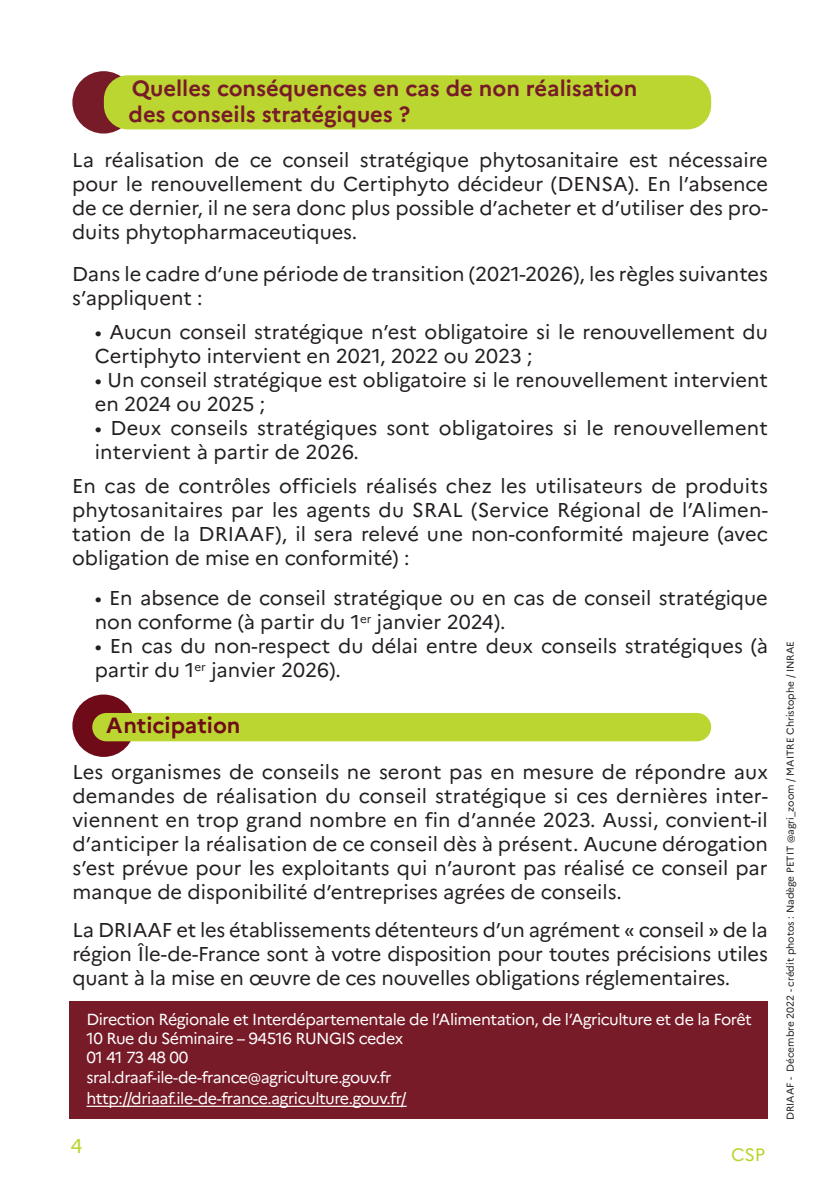
<style>
.page{position:relative;width:840px;height:1191px;background:#fff}
.page>*{position:absolute;margin:0;border:0;box-sizing:border-box;transform-origin:0 0}
.t1{font:700 22px/26.4px "Marianne";color:#781b28}
.t2{font:700 22px "Marianne";color:#6f0b18}
.t3{font:20px/24px "Marianne";color:#231f20}
.t4{font:20px "Marianne";color:#bbd531}
.t5{font:18px "Marianne";color:#bbd531}
.t6{font:16px/19.2px "Marianne";letter-spacing:-.03em;color:#fff}
.t7{font:10px "Marianne";color:#231f20}
</style>
<div class="page">
<div style="left:69px;top:1001px;width:698px;height:118px;background:#781b28"></div>
<hr style="left:86px;top:1105px;width:320px;height:2px;background:#fff">
<div style="left:72px;top:71px;width:63px;height:63px;background:#781b28;border-radius:50%"></div>
<div style="left:104px;top:75px;width:606px;height:54px;background:#bbd531;border-radius:24px"></div>
<div style="left:72px;top:694px;width:63px;height:63px;background:#6f0b18;border-radius:50%"></div>
<div style="left:92px;top:713px;width:618px;height:28px;background:#bbd531;border-radius:14px"></div>
<p class="t1" style="left:128px;top:75px;width:510px">Quelles conséquences en cas de non réalisation des conseils stratégiques ?</p>
<p class="t3" style="left:72px;top:148px;width:697px;text-align:justify">La réalisation de ce conseil stratégique phytosanitaire est nécessaire pour le renouvellement du Certiphyto décideur (DENSA). En l’absence de ce dernier, il ne sera donc plus possible d’acheter et d’utiliser des pro&shy;duits phytopharmaceutiques.</p>
<p class="t3" style="left:72px;top:262px;width:697px">Dans le cadre d’une période de transition (2021-2026), les règles suivantes s’appliquent :</p>
<p class="t3" style="left:95px;top:320px;width:674px">• Aucun conseil stratégique n’est obligatoire si le renouvellement du<br>Certiphyto intervient en 2021, 2022 ou 2023 ;</p>
<p class="t3" style="left:95px;top:368px;width:674px">• Un conseil stratégique est obligatoire si le renouvellement intervient en 2024 ou 2025 ;</p>
<p class="t3" style="left:95px;top:416px;width:674px">• Deux conseils stratégiques sont obligatoires si le renouvellement intervient à partir de 2026.</p>
<p class="t3" style="left:72px;top:474px;width:697px;text-align:justify">En cas de contrôles officiels réalisés chez les utilisateurs de produits phytosanitaires par les agents du SRAL (Service Régional de l’Alimen&shy;tation de la DRIAAF), il sera relevé une non-conformité majeure (avec obligation de mise en conformité) :</p>
<p class="t3" style="left:95px;top:586px;width:674px">• En absence de conseil stratégique ou en cas de conseil stratégique non conforme (à partir du 1<sup>er</sup> janvier 2024).</p>
<p class="t3" style="left:95px;top:634px;width:674px">• En cas du non-respect du délai entre deux conseils stratégiques (à partir du 1<sup>er</sup> janvier 2026).</p>
<p class="t2" style="left:106px;top:712px;width:136px">Anticipation</p>
<p class="t3" style="left:72px;top:759px;width:696px;text-align:justify">Les organismes de conseils ne seront pas en mesure de répondre aux demandes de réalisation du conseil stratégique si ces dernières inter&shy;viennent en trop grand nombre en fin d’année 2023. Aussi, convient-il d’anticiper la réalisation de ce conseil dès à présent. Aucune dérogation s’est prévue pour les exploitants qui n’auront pas réalisé ce conseil par manque de disponibilité d’entreprises agrées de conseils.</p>
<p class="t3" style="left:72px;top:917px;width:696px;text-align:justify">La DRIAAF et les établissements détenteurs d’un agrément « conseil » de la région Île-de-France sont à votre disposition pour toutes précisions utiles quant à la mise en œuvre de ces nouvelles obligations réglementaires.</p>
<p class="t6" style="left:86px;top:1009px;width:666px">Direction Régionale et Interdépartementale de l’Alimentation, de l’Agriculture et de la Forêt 10 Rue du Séminaire – 94516 RUNGIS cedex<br>01 41 73 48 00<br>sral.draaf-ile-de-france@agriculture.gouv.fr</p>
<p class="t6" style="left:86px;top:1089px;width:321px">http://driaaf.ile-de-france.agriculture.gouv.fr/</p>
<p class="t4" style="left:71px;top:1133px;width:13px">4</p>
<p class="t5" style="left:730px;top:1143px;width:36px">CSP</p>
<p class="t7" style="left:783px;top:1120px;width:481px;rotate:-90deg">DRIAAF - Décembre 2022 - crédit photos : Nadège PETIT @agri_zoom / MAITRE Christophe / INRAE</p>
</div>
